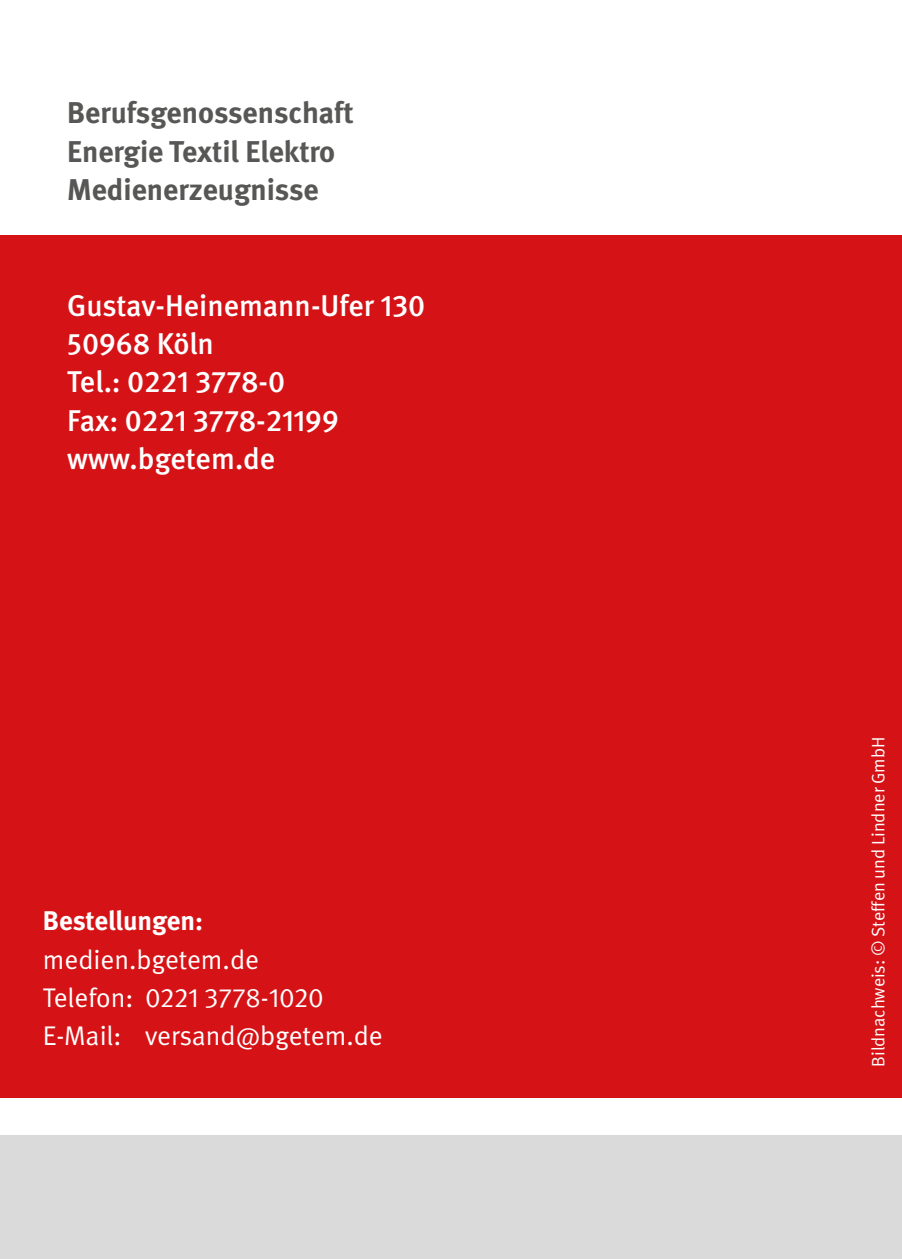
<style>
.page{position:relative;width:902px;height:1259px;background:#fff}
.page>*{position:absolute;margin:0;border:0;box-sizing:border-box;transform-origin:0 0}
.t1{font:500 30px/38.4px "DGUV Meta";color:#fff}
.t2{font:700 30px/38.4px "DGUV Meta";color:#575756}
.t3{font:27px/38.4px "DGUV Meta";color:#fff}
.t4{font:700 27px "DGUV Meta";letter-spacing:-.005em;color:#fff}
.t5{font:18px "DGUV Meta";color:#fff}
</style>
<div class="page">
<div style="left:0;top:235px;width:901px;height:863px;background:#d51317"></div>
<div style="left:0;top:1135px;width:901px;height:124px;background:#dadada"></div>
<hr style="left:901px;top:235px;width:1px;height:113px;background:#d51317">
<p class="t2" style="left:67px;top:95px;width:288px">Berufsgenossenschaft<br>Energie Textil Elektro<br>Medienerzeugnisse</p>
<p class="t1" style="left:67px;top:287px;width:359px">Gustav-Heinemann-Ufer 130<br>50968 Köln<br>Tel.: 0221 3778-0<br>Fax: 0221 3778-21199 www.bgetem.de</p>
<p class="t4" style="left:43px;top:904px;width:162px">Bestellungen:</p>
<p class="t3" style="left:43px;top:940px;width:341px">medien.bgetem.de<br>Telefon: 0221 3778-1020<br>E-Mail: versand@bgetem.de</p>
<p class="t5" style="left:867px;top:1066px;width:331px;rotate:-90deg">Bildnachweis: © Steffen und Lindner GmbH</p>
</div>
